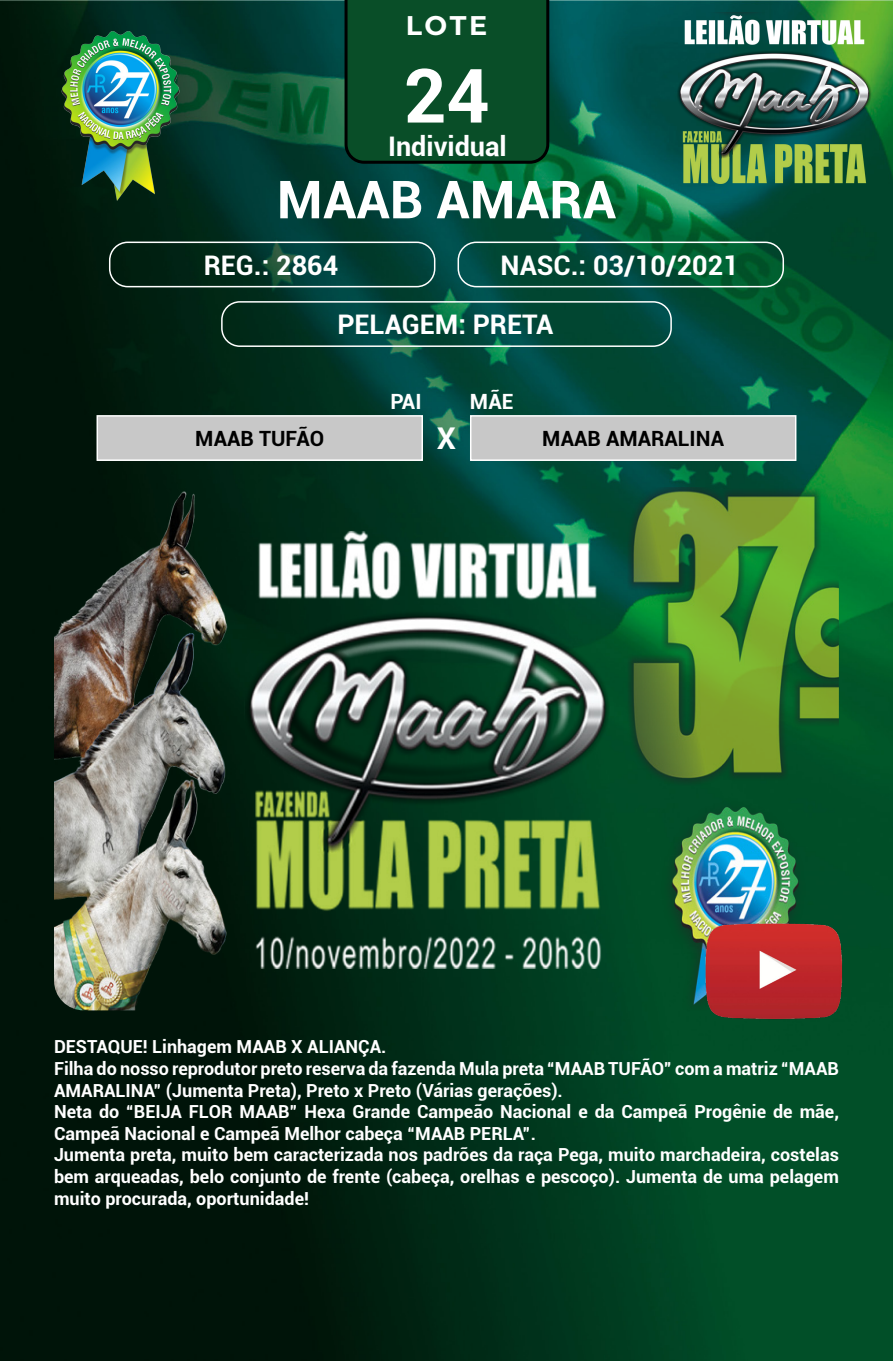
<style>
.page{position:relative;width:893px;height:1361px;background:#fff}
.page>*{position:absolute;margin:0;border:0;box-sizing:border-box;transform-origin:0 0}
.t1{font:700 75px "Roboto";color:#fff}
.t2{font:700 52.5px "Roboto";color:#fff}
.t3{font:700 30px "Roboto";color:#fff}
.t4{font:700 27px "Roboto";color:#fff}
.t5{font:700 27px "Montserrat";color:#fff}
.t6{font:700 21px "Roboto";color:#000}
.t7{font:700 21px "Roboto";color:#fff}
.t8{font:700 18px/21.6px "Roboto";color:#fff}
</style>
<div class="page">
<img style="left:0;top:0;width:893px;height:1361px">
<img style="left:54px;top:22px;width:132px;height:188px">
<img style="left:669px;top:13px;width:203px;height:183px">
<div style="left:345px;top:0;width:204px;height:164px;background:#094e28"></div>
<div style="left:109px;top:242px;width:326px;height:45px;border:2px solid #fff;border-radius:18px"></div>
<div style="left:458px;top:242px;width:326px;height:45px;border:2px solid #fff;border-radius:18px"></div>
<div style="left:221px;top:301px;width:451px;height:46px;border:2px solid #fff;border-radius:18px"></div>
<div style="left:97px;top:416px;width:325px;height:44px;background:#c8c8c8"></div>
<div style="left:97px;top:415px;width:326px;height:46px;border:2px solid #fff"></div>
<div style="left:471px;top:416px;width:325px;height:44px;background:#c8c8c8"></div>
<div style="left:470px;top:415px;width:326px;height:46px;border:2px solid #fff"></div>
<img style="left:54px;top:487px;width:785px;height:523px">
<img style="left:704px;top:921px;width:140px;height:99px">
<p class="t5" style="left:406px;top:6px;width:83px">LOTE</p>
<p class="t1" style="left:403px;top:43px;width:88px">24</p>
<p class="t4" style="left:388px;top:128px;width:120px">Individual</p>
<p class="t2" style="left:277px;top:163px;width:341px">MAAB AMARA</p>
<p class="t4" style="left:204px;top:246px;width:136px">REG.: 2864</p>
<p class="t4" style="left:500px;top:246px;width:240px">NASC.: 03/10/2021</p>
<p class="t4" style="left:337px;top:305px;width:218px">PELAGEM: PRETA</p>
<p class="t7" style="left:390px;top:386px;width:33px">PAI</p>
<p class="t7" style="left:470px;top:386px;width:45px">MÃE</p>
<p class="t6" style="left:195px;top:423px;width:131px">MAAB TUFÃO</p>
<p class="t3" style="left:437px;top:417px;width:21px">X</p>
<p class="t6" style="left:542px;top:423px;width:183px">MAAB AMARALINA</p>
<p class="t8" style="left:54px;top:1035px;width:334px">DESTAQUE! Linhagem MAAB X ALIANÇA.</p>
<p class="t8" style="left:54px;top:1057px;width:786px">Filha do nosso reprodutor preto reserva da fazenda Mula preta “MAAB TUFÃO” com a matriz “MAAB<br>AMARALINA” (Jumenta Preta), Preto x Preto (Várias gerações).</p>
<p class="t8" style="left:54px;top:1100px;width:786px">Neta do “BEIJA FLOR MAAB” Hexa Grande Campeão Nacional e da Campeã Progênie de mãe,<br>Campeã Nacional e Campeã Melhor cabeça “MAAB PERLA”.</p>
<p class="t8" style="left:54px;top:1143px;width:786px;text-align:justify">Jumenta preta, muito bem caracterizada nos padrões da raça Pega, muito marchadeira, costelas bem arqueadas, belo conjunto de frente (cabeça, orelhas e pescoço). Jumenta de uma pelagem muito procurada, oportunidade!</p>
</div>
